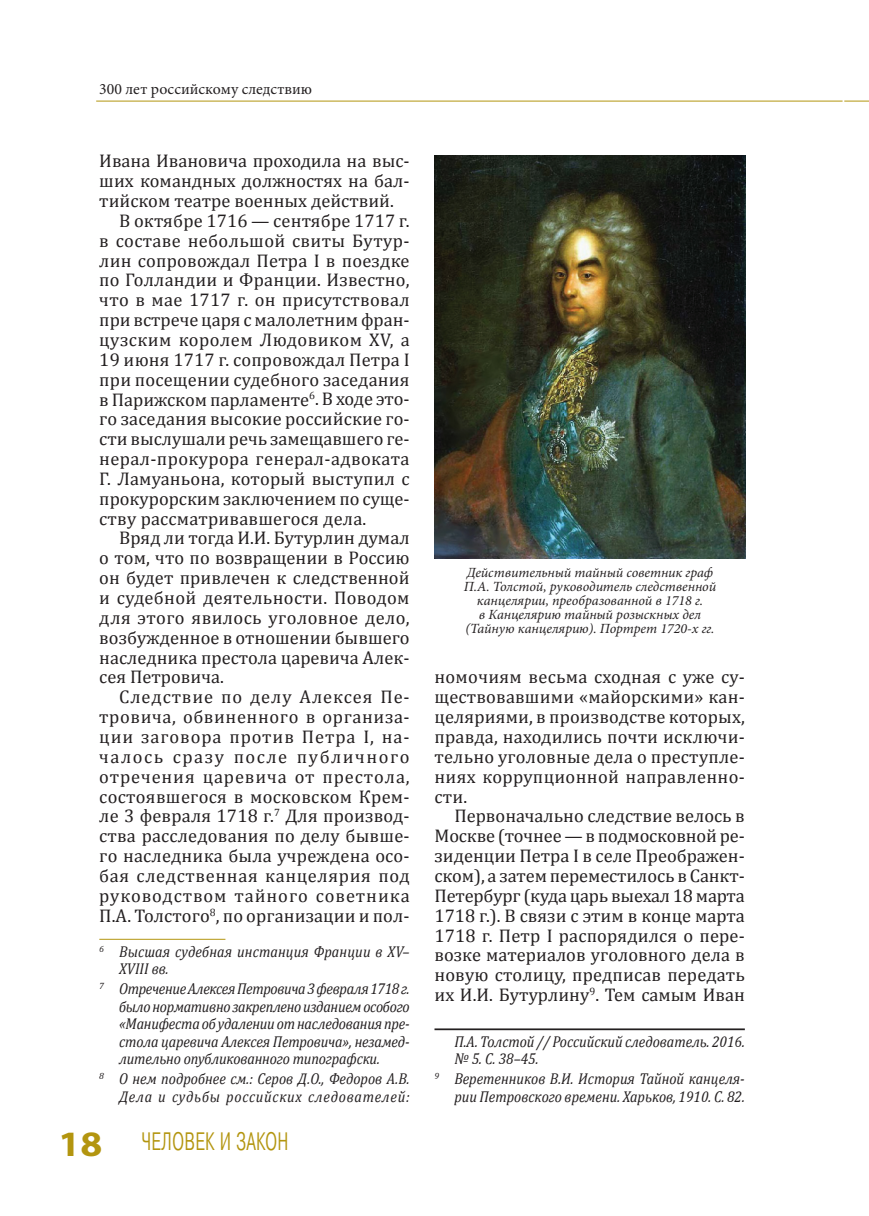
<style>
.page{position:relative;width:869px;height:1216px;background:#fff}
.page>*{position:absolute;margin:0;border:0;box-sizing:border-box;transform-origin:0 0}
.t1{font:300 25.2px "Pragmatica Cond";letter-spacing:.01em;color:#b3950f;scale:.8 1}
.t2{font:18.38px/19.8px "Cambria";letter-spacing:.01em;color:#231f20;text-align:justify}
.t3{font:18.38px "Cambria";letter-spacing:.05em;color:#231f20}
.t4{font:18.38px "Cambria";letter-spacing:.03em;color:#231f20}
.t5{font:18.38px "Cambria";letter-spacing:.035em;color:#231f20}
.t6{font:18.38px "Cambria";letter-spacing:.08em;color:#231f20}
.t7{font:italic 15.75px/17.5px "Cambria";color:#231f20;scale:.9 1}
.t8{font:italic 15.75px/17.5px "Cambria";letter-spacing:.05em;color:#231f20;text-align:right;scale:.9 1}
.t9{font:15.75px "Minion Pro";color:#231f20}
.t10{font:italic 14px/14px "Minion Pro";color:#231f20;text-align:center}
.s1{font-family:"Myriad Pro";font-weight:700;font-size:35.88px}
</style>
<div class="page">
<hr style="left:96px;top:101px;width:746px;height:1px;background:#b3950f">
<svg style="left:844px;top:101px;width:24px;height:1px"></svg>
<hr style="left:99px;top:938px;width:126px;height:1px;background:#b3950f">
<hr style="left:434px;top:1028px;width:310px;height:2px;background:#231f20">
<img style="left:434px;top:156px;width:311px;height:402px">
<p class="t9" style="left:99px;top:79px;width:214px">300 лет российскому следствию</p>
<p class="t2" style="left:99px;top:151px;width:312px">Ивана Ивановича проходила на выс-</p>
<p class="t2" style="left:99px;top:170px;width:312px">ших командных должностях на бал-</p>
<p class="t2" style="left:99px;top:190px;width:296px">тийском театре военных действий.</p>
<p class="t2" style="left:119px;top:210px;width:292px">В октябре 1716 — сентябре 1717 г.</p>
<p class="t2" style="left:99px;top:230px;width:312px">в составе небольшой свиты Бутур-</p>
<p class="t2" style="left:99px;top:250px;width:312px">лин сопровождал Петра I в поездке</p>
<p class="t2" style="left:99px;top:270px;width:312px">по Голландии и Франции. Известно,</p>
<p class="t2" style="left:99px;top:289px;width:312px">что в мае 1717 г. он присутствовал</p>
<p class="t2" style="left:99px;top:309px;width:312px">при встрече царя с малолетним фран-</p>
<p class="t2" style="left:99px;top:329px;width:312px">цузским королем Людовиком XV, а</p>
<p class="t2" style="left:99px;top:349px;width:312px">19 июня 1717 г. сопровождал Петра I</p>
<p class="t2" style="left:99px;top:369px;width:312px">при посещении судебного заседания</p>
<p class="t2" style="left:99px;top:389px;width:312px">в Парижском парламенте<sup>6</sup>. В ходе это-</p>
<p class="t2" style="left:99px;top:409px;width:312px">го заседания высокие российские го-</p>
<p class="t2" style="left:99px;top:428px;width:312px">сти выслушали речь замещавшего ге-</p>
<p class="t2" style="left:99px;top:448px;width:312px">нерал-прокурора генерал-адвоката</p>
<p class="t2" style="left:99px;top:468px;width:312px">Г. Ламуаньона, который выступил с</p>
<p class="t2" style="left:99px;top:488px;width:312px">прокурорским заключением по суще-</p>
<p class="t2" style="left:99px;top:508px;width:268px">ству рассматривавшегося дела.</p>
<p class="t2" style="left:119px;top:528px;width:292px">Вряд ли тогда И.И. Бутурлин думал</p>
<p class="t2" style="left:99px;top:547px;width:312px">о том, что по возвращении в Россию</p>
<p class="t2" style="left:99px;top:567px;width:312px">он будет привлечен к следственной</p>
<p class="t2" style="left:99px;top:587px;width:312px">и судебной деятельности. Поводом</p>
<p class="t2" style="left:99px;top:607px;width:312px">для этого явилось уголовное дело,</p>
<p class="t2" style="left:99px;top:627px;width:312px">возбужденное в отношении бывшего</p>
<p class="t2" style="left:99px;top:647px;width:312px">наследника престола царевича Алек-</p>
<p class="t2" style="left:99px;top:666px;width:126px">сея Петровича.</p>
<p class="t3" style="left:119px;top:685px;width:292px">Следствие по делу Алексея Пе-</p>
<p class="t4" style="left:99px;top:705px;width:312px">тровича, обвиненного в организа-</p>
<p class="t3" style="left:99px;top:725px;width:312px">ции заговора против Петра I, на-</p>
<p class="t6" style="left:99px;top:745px;width:312px">чалось сразу после публичного</p>
<p class="t3" style="left:99px;top:765px;width:312px">отречения царевича от престола,</p>
<p class="t2" style="left:99px;top:786px;width:312px">состоявшегося в московском Крем-</p>
<p class="t2" style="left:99px;top:805px;width:312px">ле 3 февраля 1718 г.<sup>7</sup> Для производ-</p>
<p class="t2" style="left:99px;top:825px;width:312px">ства расследования по делу бывше-</p>
<p class="t2" style="left:99px;top:845px;width:312px">го наследника была учреждена осо-</p>
<p class="t5" style="left:99px;top:864px;width:312px">бая следственная канцелярия под</p>
<p class="t3" style="left:99px;top:884px;width:312px">руководством тайного советника</p>
<p class="t2" style="left:99px;top:905px;width:312px">П.А. Толстого<sup>8</sup>, по организации и пол-</p>
<p class="t7" style="left:119px;top:942px;width:324px;text-indent:-20px"><sup>6</sup> Высшая судебная инстанция Франции в XV–<br>XVIII вв.</p>
<p class="t7" style="left:119px;top:979px;width:324px;text-align:justify;text-indent:-20px"><sup>7</sup> ОтречениеАлексеяПетровича 3 февраля 1718 г. былонормативно закрепленоизданиемособого «Манифеста об удалении отнаследования пре&shy;стола царевича Алексея Петровича», незамед&shy;лительно опубликованного типографски.</p>
<p class="t8" style="left:99px;top:1069px;width:346px"><sup>8</sup> О нем подробнее см.: Серов Д.О., Федоров А.В.<br>Дела и судьбы российских следователей:</p>
<h1 class="t1" style="left:59px;top:1126px;width:289px"><span class="s1">18</span> ЧЕЛОВЕК И ЗАКОН</h1>
<p class="t10" style="left:463px;top:564px;width:254px">Действительный тайный советник граф П.А. Толстой, руководитель следственной канцелярии, преобразованной в 1718 г.<br>в Канцелярию тайный розыскных дел (Тайную канцелярию). Портрет 1720-х гг.</p>
<p class="t2" style="left:434px;top:667px;width:312px">номочиям весьма сходная с уже су&shy;ществовавшими «майорскими» кан&shy;целяриями, в производстве которых, правда, находились почти исключи&shy;тельно уголовные дела о преступле&shy;ниях коррупционной направленно&shy;сти.</p>
<p class="t2" style="left:434px;top:805px;width:312px;text-indent:20px">Первоначально следствие велось в Москве (точнее — в подмосковной ре&shy;зиденции Петра I в селе Преображен&shy;ском), а затем переместилось в Санкт-Петербург (куда царь выехал 18 марта 1718 г.). В связи с этим в конце марта 1718 г. Петр I распорядился о пере&shy;возке материалов уголовного дела в новую столицу, предписав передать их И.И. Бутурлину<sup>9</sup>. Тем самым Иван</p>
<p class="t7" style="left:454px;top:1032px;width:324px">П.А. Толстой // Российский следователь. 2016. № 5. С. 38–45.</p>
<p class="t7" style="left:434px;top:1069px;width:346px;text-align:right"><sup>9</sup> Веретенников В.И. История Тайной канцеля&shy;рии Петровского времени. Харьков, 1910. С. 82.</p>
</div>
